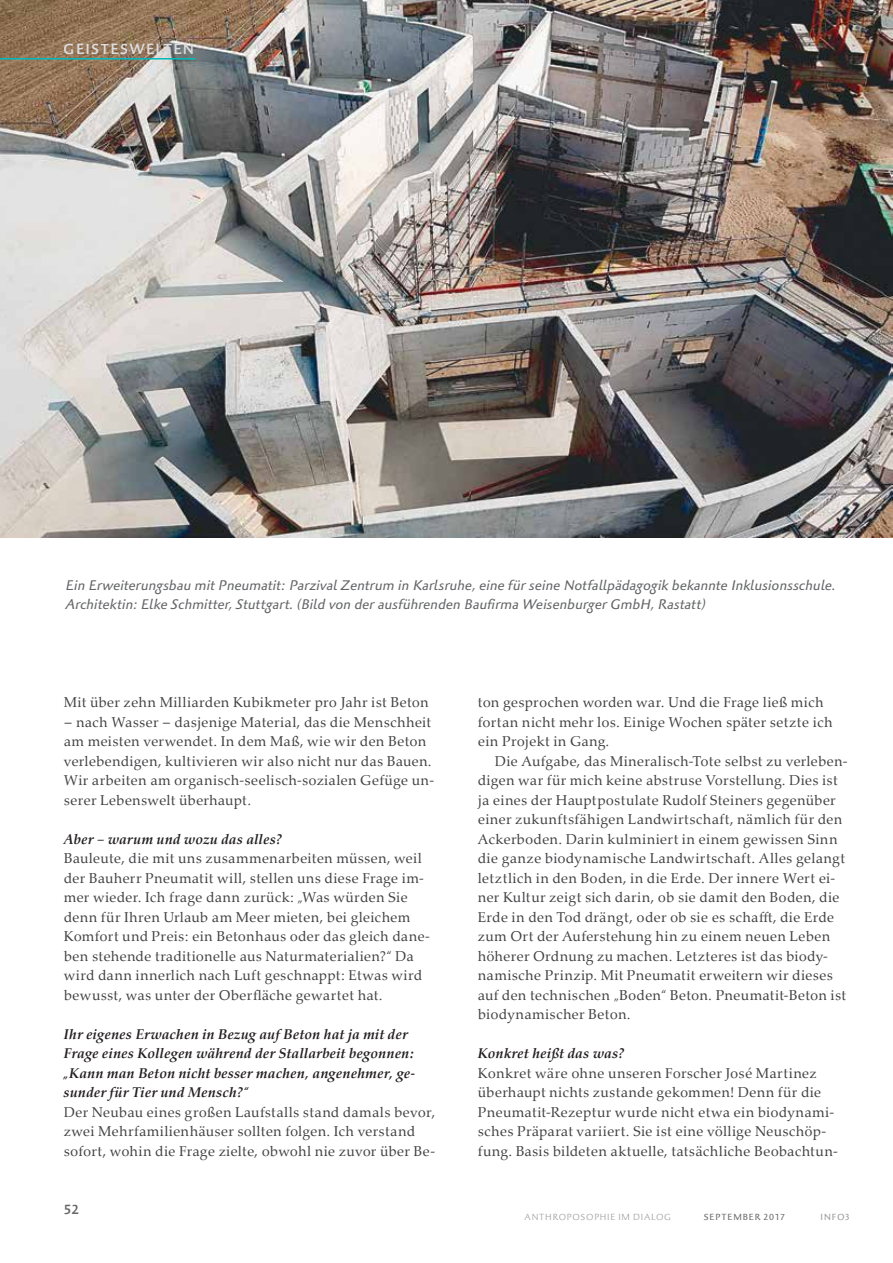
<style>
.page{position:relative;width:893px;height:1263px;background:#fff}
.page>*{position:absolute;margin:0;border:0;box-sizing:border-box;transform-origin:0 0}
.t1{font:500 15px "Palatino Sans Com";letter-spacing:.07em;color:#dcddde}
.t2{font:14.25px/19.5px "Palatino Nova";letter-spacing:.01em;color:#414042}
.t3{font:italic 700 14.25px/19.5px "Palatino Nova";letter-spacing:.015em;color:#231f20}
.t4{font:italic 14.25px/19.5px "Palatino Sans Com";letter-spacing:.005em;color:#636466}
.t5{font:500 13.5px "Palatino Sans Com";color:#636466}
.t6{font:300 9px "Palatino Sans Com";letter-spacing:.085em;color:#939598}
.t7{font:9px "Palatino Sans Com";letter-spacing:.095em;color:#636466}
.t8{font:9px "Palatino Sans Com";letter-spacing:.095em;color:#939598}
</style>
<div class="page">
<img style="left:0;top:0;width:893px;height:538px">
<hr style="left:0;top:58px;width:196px;height:2px;background:#00bbc0">
<p class="t1" style="left:64px;top:40px;width:132px">GEISTESWELTEN</p>
<p class="t4" style="left:66px;top:575px;width:771px">Ein Erweiterungsbau mit Pneumatit: Parzival Zentrum in Karlsruhe, eine für seine Notfallpädagogik bekannte Inklusionsschule.<br>Architektin: Elke Schmitter, Stuttgart. (Bild von der ausführenden Baufirma Weisenburger GmbH, Rastatt)</p>
<p class="t2" style="left:64px;top:693px;width:367px">Mit über zehn Milliarden Kubikmeter pro Jahr ist Beton</p>
<p class="t2" style="left:64px;top:713px;width:372px">– nach Wasser – dasjenige Material, das die Menschheit am meisten verwendet. In dem Maß, wie wir den Beton verlebendigen, kultivieren wir also nicht nur das Bauen.<br>Wir arbeiten am organisch-seelisch-sozialen Gefüge un&shy;serer Lebenswelt überhaupt.</p>
<p class="t3" style="left:64px;top:829px;width:220px">Aber – warum und wozu das alles?</p>
<p class="t2" style="left:64px;top:849px;width:368px">Bauleute, die mit uns zusammenarbeiten müssen, weil der Bauherr Pneumatit will, stellen uns diese Frage im&shy;mer wieder. Ich frage dann zurück: „Was würden Sie denn für Ihren Urlaub am Meer mieten, bei gleichem Komfort und Preis: ein Betonhaus oder das gleich dane&shy;ben stehende traditionelle aus Naturmaterialien?“ Da wird dann innerlich nach Luft geschnappt: Etwas wird bewusst, was unter der Oberfläche gewartet hat.</p>
<p class="t3" style="left:64px;top:1024px;width:354px">Ihr eigenes Erwachen in Bezug auf Beton hat ja mit der Frage eines Kollegen während der Stallarbeit begonnen: „Kann man Beton nicht besser machen, angenehmer, ge&shy;sunder für Tier und Mensch?“</p>
<p class="t2" style="left:64px;top:1103px;width:373px">Der Neubau eines großen Laufstalls stand damals bevor, zwei Mehrfamilienhäuser sollten folgen. Ich verstand sofort, wohin die Frage zielte, obwohl nie zuvor über Be-</p>
<p class="t5" style="left:64px;top:1201px;width:17px">52</p>
<p class="t2" style="left:478px;top:693px;width:356px">ton gesprochen worden war. Und die Frage ließ mich fortan nicht mehr los. Einige Wochen später setzte ich ein Projekt in Gang.</p>
<p class="t2" style="left:478px;top:751px;width:371px;text-indent:17px">Die Aufgabe, das Mineralisch-Tote selbst zu verleben&shy;digen war für mich keine abstruse Vorstellung. Dies ist ja eines der Hauptpostulate Rudolf Steiners gegenüber einer zukunftsfähigen Landwirtschaft, nämlich für den Ackerboden. Darin kulminiert in einem gewissen Sinn die ganze biodynamische Landwirtschaft. Alles gelangt letztlich in den Boden, in die Erde. Der innere Wert ei&shy;ner Kultur zeigt sich darin, ob sie damit den Boden, die Erde in den Tod drängt, oder ob sie es schafft, die Erde zum Ort der Auferstehung hin zu einem neuen Leben höherer Ordnung zu machen. Letzteres ist das biody&shy;namische Prinzip. Mit Pneumatit erweitern wir dieses auf den technischen „Boden“ Beton. Pneumatit-Beton ist biodynamischer Beton.</p>
<p class="t3" style="left:478px;top:1044px;width:148px">Konkret heißt das was?</p>
<p class="t2" style="left:478px;top:1063px;width:361px">Konkret wäre ohne unseren Forscher José Martinez überhaupt nichts zustande gekommen! Denn für die Pneumatit-Rezeptur wurde nicht etwa ein biodynami&shy;sches Präparat variiert. Sie ist eine völlige Neuschöp&shy;fung. Basis bildeten aktuelle, tatsächliche Beobachtun-</p>
<p class="t6" style="left:525px;top:1211px;width:148px">ANTHROPOSOPHIE IM DIALOG</p>
<p class="t7" style="left:704px;top:1211px;width:83px">SEPTEMBER 2017</p>
<p class="t8" style="left:821px;top:1211px;width:31px">INFO3</p>
</div>
